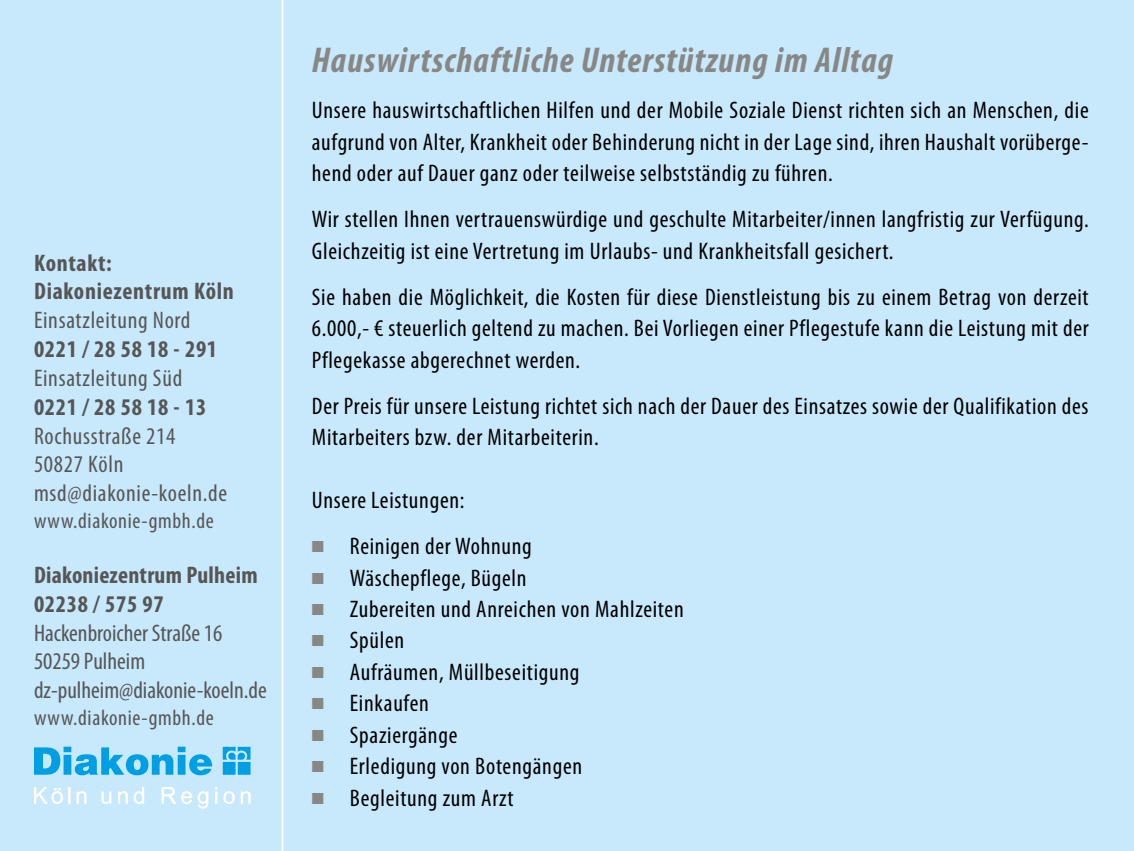
<style>
.page{position:relative;width:1134px;height:851px;background:#fff}
.page>*{position:absolute;margin:0;border:0;box-sizing:border-box;transform-origin:0 0}
.t1{font:italic 700 condensed 36px "Myriad Pro";letter-spacing:.03em;color:#878786}
.t2{font:condensed 24px/31.4px "Myriad Pro";letter-spacing:.03em;color:#000;text-align:justify}
.t3{font:condensed 24px/28.8px "Myriad Pro";letter-spacing:.025em;color:#565656}
.t4{font:condensed 24px/28.8px "Myriad Pro";color:#565656}
.t5{font:700 condensed 24px/28.8px "Myriad Pro";letter-spacing:.03em;color:#565656}
.t6{font:700 condensed 24px/28.8px "Myriad Pro";letter-spacing:.01em;color:#565656}
.t7{font:condensed 22px "Myriad Pro";letter-spacing:.03em;color:#565656}
.s1{color:#878786}
</style>
<div class="page">
<div style="left:0;top:0;width:1134px;height:850px;background:#c8e8fb"></div>
<svg style="left:34px;top:746px;width:217px;height:62px"></svg>
<hr style="left:281px;top:0;width:2px;height:850px;background:#fff">
<p class="t5" style="left:34px;top:248px;width:201px">Kontakt:<br>Diakoniezentrum Köln</p>
<p class="t3" style="left:34px;top:305px;width:158px">Einsatzleitung Nord</p>
<p class="t5" style="left:34px;top:334px;width:185px">0221 / 28 58 18 - 291</p>
<p class="t3" style="left:34px;top:363px;width:150px">Einsatzleitung Süd</p>
<p class="t5" style="left:34px;top:392px;width:174px">0221 / 28 58 18 - 13</p>
<p class="t3" style="left:34px;top:421px;width:195px">Rochusstraße 214<br>50827 Köln msd@diakonie-koeln.de</p>
<p class="t7" style="left:34px;top:507px;width:181px">www.diakonie-gmbh.de</p>
<p class="t6" style="left:34px;top:560px;width:225px">Diakoniezentrum Pulheim<br>02238 / 575 97</p>
<p class="t4" style="left:34px;top:617px;width:234px">Hackenbroicher Straße 16<br>50259 Pulheim dz-pulheim@diakonie-koeln.de</p>
<p class="t7" style="left:34px;top:704px;width:181px">www.diakonie-gmbh.de</p>
<h1 class="t1" style="left:312px;top:38px;width:583px">Hauswirtschaftliche Unterstützung im Alltag</h1>
<p class="t2" style="left:312px;top:94px;width:778px">Unsere hauswirtschaftlichen Hilfen und der Mobile Soziale Dienst richten sich an Menschen, die aufgrund von Alter, Krankheit oder Behinderung nicht in der Lage sind, ihren Haushalt vorüberge&shy;hend oder auf Dauer ganz oder teilweise selbstständig zu führen.</p>
<p class="t2" style="left:312px;top:203px;width:778px">Wir stellen Ihnen vertrauenswürdige und geschulte Mitarbeiter/innen langfristig zur Verfügung.<br>Gleichzeitig ist eine Vertretung im Urlaubs- und Krankheitsfall gesichert.</p>
<p class="t2" style="left:312px;top:281px;width:778px">Sie haben die Möglichkeit, die Kosten für diese Dienstleistung bis zu einem Betrag von derzeit 6.000,- € steuerlich geltend zu machen. Bei Vorliegen einer Pflegestufe kann die Leistung mit der Pflegekasse abgerechnet werden.</p>
<p class="t2" style="left:312px;top:390px;width:778px">Der Preis für unsere Leistung richtet sich nach der Dauer des Einsatzes sowie der Qualifikation des<br>Mitarbeiters bzw. der Mitarbeiterin.</p>
<p class="t2" style="left:312px;top:484px;width:154px">Unsere Leistungen:</p>
<p class="t2" style="left:312px;top:530px;width:221px"><span class="s1">■</span> Reinigen der Wohnung</p>
<p class="t2" style="left:312px;top:561px;width:216px"><span class="s1">■</span> Wäschepflege, Bügeln</p>
<p class="t2" style="left:312px;top:593px;width:373px"><span class="s1">■</span> Zubereiten und Anreichen von Mahlzeiten</p>
<p class="t2" style="left:312px;top:624px;width:94px"><span class="s1">■</span> Spülen</p>
<p class="t2" style="left:312px;top:655px;width:269px"><span class="s1">■</span> Aufräumen, Müllbeseitigung</p>
<p class="t2" style="left:312px;top:687px;width:119px"><span class="s1">■</span> Einkaufen</p>
<p class="t2" style="left:312px;top:718px;width:147px"><span class="s1">■</span> Spaziergänge</p>
<p class="t2" style="left:312px;top:750px;width:272px"><span class="s1">■</span> Erledigung von Botengängen</p>
<p class="t2" style="left:312px;top:781px;width:203px"><span class="s1">■</span> Begleitung zum Arzt</p>
</div>
